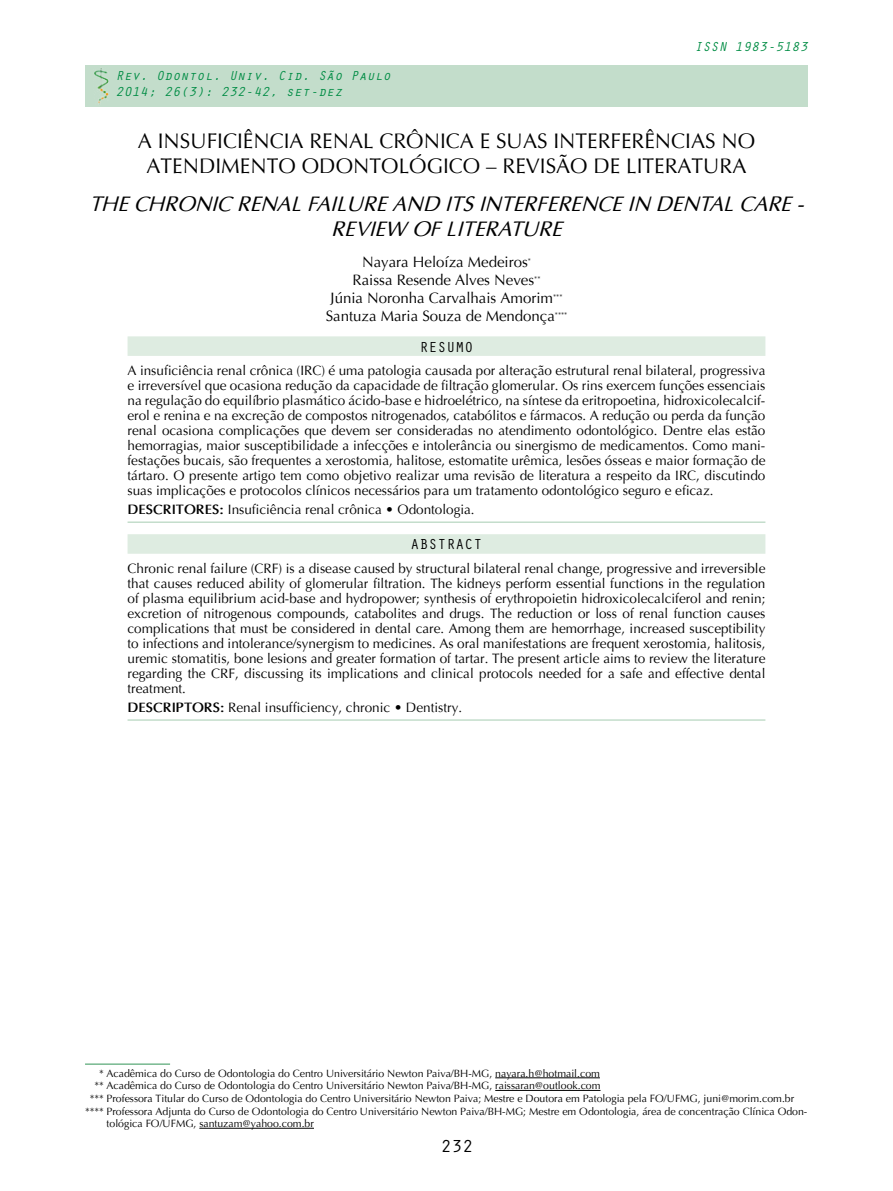
<style>
.page{position:relative;width:893px;height:1191px;background:#fff}
.page>*{position:absolute;margin:0;border:0;box-sizing:border-box;transform-origin:0 0}
.t1{font:21px/25.2px "Optima";color:#000;text-align:center}
.t2{font:italic 21px/25.2px "Optima";color:#000;text-align:center}
.t3{font:18px "Orator Std";color:#000}
.t4{font:15px/18px "Optima";color:#000;text-align:center}
.t5{font:15px "Orator Std";color:#000}
.t6{font:13.5px/15px "Optima";color:#000;text-align:justify}
.t7{font:italic 13.5px/16.2px "Orator Std";color:#008c44}
.t8{font:10.5px "Optima";color:#000}
.s1{font-weight:700}
.s2{color:#fff}
</style>
<div class="page">
<div style="left:85px;top:65px;width:723px;height:41px;background:#c3ddcb"></div>
<img style="left:94px;top:68px;width:15px;height:36px">
<div style="left:128px;top:336px;width:637px;height:20px;background:#deece1"></div>
<hr style="left:128px;top:521px;width:637px;height:2px;background:#c3ddcb">
<div style="left:128px;top:534px;width:637px;height:20px;background:#deece1"></div>
<hr style="left:128px;top:719px;width:637px;height:2px;background:#c3ddcb">
<hr style="left:85px;top:1063px;width:85px;height:2px;background:#76b88f">
<hr style="left:495px;top:1077px;width:105px;height:1px;background:#000">
<hr style="left:495px;top:1090px;width:105px;height:1px;background:#000">
<hr style="left:199px;top:1128px;width:115px;height:1px;background:#000">
<p class="t7" style="left:116px;top:66px;width:277px">Rev. Odontol. Univ. Cid. São Paulo<br>2014; 26(3): 232-42, set-dez</p>
<p class="t7" style="left:694px;top:38px;width:115px">ISSN 1983-5183</p>
<h1 class="t1" style="left:138px;top:128px;width:619px">A INSUFICIÊNCIA RENAL CRÔNICA E SUAS INTERFERÊNCIAS NO<br>ATENDIMENTO ODONTOLÓGICO – REVISÃO DE LITERATURA</h1>
<h1 class="t2" style="left:89px;top:191px;width:716px">THE CHRONIC RENAL FAILURE AND ITS INTERFERENCE IN DENTAL CARE -<br>REVIEW OF LITERATURE</h1>
<p class="t4" style="left:326px;top:253px;width:243px">Nayara Heloíza Medeiros<sup>*<br></sup>Raissa Resende Alves Neves<sup>**<br></sup>Júnia Noronha Carvalhais Amorim<sup>***<br></sup>Santuza Maria Souza de Mendonça<sup>****</sup></p>
<p class="t5" style="left:419px;top:336px;width:55px">RESUMO</p>
<p class="t6" style="left:128px;top:363px;width:639px">A insuficiência renal crônica (IRC) é uma patologia causada por alteração estrutural renal bilateral, progressiva e irreversível que ocasiona redução da capacidade de filtração glomerular. Os rins exercem funções essenciais na regulação do equilíbrio plasmático ácido-base e hidroelétrico, na síntese da eritropoetina, hidroxicolecalcif&shy;erol e renina e na excreção de compostos nitrogenados, catabólitos e fármacos. A redução ou perda da função renal ocasiona complicações que devem ser consideradas no atendimento odontológico. Dentre elas estão hemorragias, maior susceptibilidade a infecções e intolerância ou sinergismo de medicamentos. Como mani&shy;festações bucais, são frequentes a xerostomia, halitose, estomatite urêmica, lesões ósseas e maior formação de tártaro. O presente artigo tem como objetivo realizar uma revisão de literatura a respeito da IRC, discutindo suas implicações e protocolos clínicos necessários para um tratamento odontológico seguro e eficaz.</p>
<p class="t6" style="left:128px;top:502px;width:349px"><span class="s1">DESCRITORES:</span> Insuficiência renal crônica • Odontologia.</p>
<p class="t5" style="left:410px;top:534px;width:73px">ABSTRACT</p>
<p class="t6" style="left:128px;top:561px;width:639px">Chronic renal failure (CRF) is a disease caused by structural bilateral renal change, progressive and irreversible that causes reduced ability of glomerular filtration. The kidneys perform essential functions in the regulation of plasma equilibrium acid-base and hydropower; synthesis of erythropoietin hidroxicolecalciferol and renin; excretion of nitrogenous compounds, catabolites and drugs. The reduction or loss of renal function causes complications that must be considered in dental care. Among them are hemorrhage, increased susceptibility to infections and intolerance/synergism to medicines. As oral manifestations are frequent xerostomia, halitosis, uremic stomatitis, bone lesions and greater formation of tartar. The present article aims to review the literature regarding the CRF, discussing its implications and clinical protocols needed for a safe and effective dental treatment.</p>
<p class="t6" style="left:128px;top:700px;width:336px"><span class="s1">DESCRIPTORS:</span> Renal insufficiency, chronic • Dentistry.</p>
<p class="t8" style="left:85px;top:1066px;width:516px"><span class="s2">***</span>* Acadêmica do Curso de Odontologia do Centro Universitário Newton Paiva/BH-MG, nayara.h@hotmail.com</p>
<p class="t8" style="left:85px;top:1079px;width:517px"><span class="s2">**</span>** Acadêmica do Curso de Odontologia do Centro Universitário Newton Paiva/BH-MG, raissaran@outlook.com</p>
<p class="t8" style="left:85px;top:1091px;width:711px"><span class="s2">*</span>*** Professora Titular do Curso de Odontologia do Centro Universitário Newton Paiva; Mestre e Doutora em Patologia pela FO/UFMG, juni@morim.com.br</p>
<p class="t8" style="left:85px;top:1104px;width:724px">**** Professora Adjunta do Curso de Odontologia do Centro Universitário Newton Paiva/BH-MG; Mestre em Odontologia, área de concentração Clínica Odon-</p>
<p class="t8" style="left:107px;top:1117px;width:209px">tológica FO/UFMG, santuzam@yahoo.com.br</p>
<h2 class="t3" style="left:441px;top:1133px;width:34px">232</h2>
</div>
